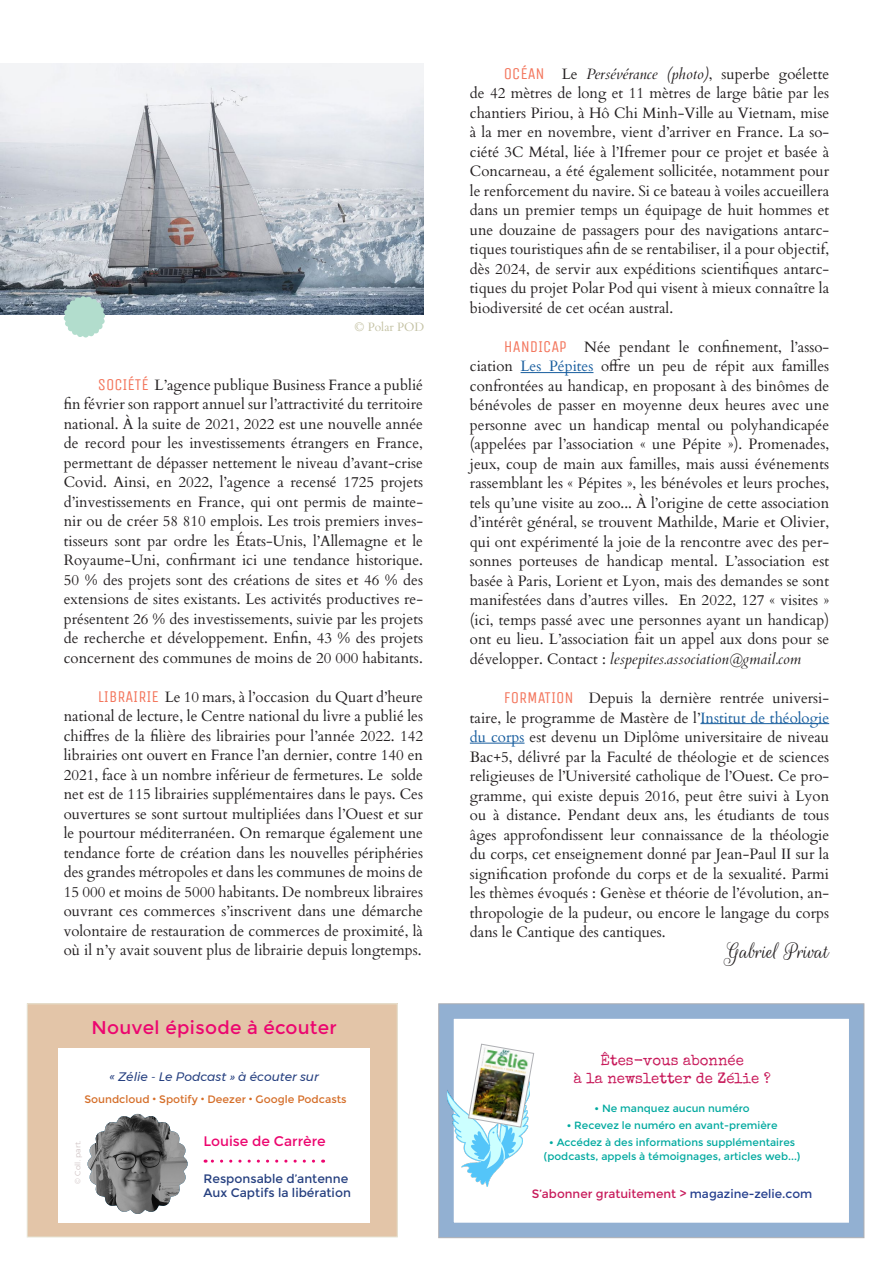
<style>
.page{position:relative;width:893px;height:1263px;background:#fff}
.page>*{position:absolute;margin:0;border:0;box-sizing:border-box;transform-origin:0 0}
.Style_de_paragraphe{font:24px "Rouge Script";color:#231f20}
.t1{font:18.45px "Montserrat";letter-spacing:.02em;color:#ec066f}
.Style_de_paragraphe-2{font:15px/19.5px "Cardo";color:#231f20;text-align:justify}
.t2{font:15px/18px "Special Elite";color:#c81b5b;text-align:center}
.t3{font:13.8px "Montserrat";color:#ec066f}
.t4{font:12.3px/14.7px "Montserrat";color:#264080}
.t5{font:italic 12.3px "Montserrat";color:#264080}
.t6{font:12px "Montserrat";color:#c81b5b}
.t7{font:12px "Cardo";color:#c4c2a4}
.t8{font:10.8px "Montserrat";color:#d56e29}
.t9{font:10.5px/14.4px "Montserrat";color:#00a99f;text-align:center}
.t10{font:300 7.65px "Montserrat";color:#cabcbd}
.s1{font-family:"Unica One";font-size:16.5px;color:#f3765d}
.s2{font-family:"Cardo"}
.s3{font-style:italic}
.s4{color:#175d9e}
.s5{font-weight:700}
.s6{color:#253f8e}
</style>
<div class="page">
<div style="left:27px;top:1004px;width:370px;height:233px;background:#e3c5a8"></div>
<div style="left:58px;top:1048px;width:312px;height:175px;background:#fff"></div>
<img style="left:88px;top:1114px;width:100px;height:100px">
<svg style="left:205px;top:1159px;width:109px;height:4px"></svg>
<div style="left:27px;top:1003px;width:370px;height:234px;border:1px solid #e7e6d8"></div>
<hr style="left:521px;top:372px;width:72px;height:1px;background:#175d9e">
<hr style="left:700px;top:723px;width:129px;height:1px;background:#175d9e">
<hr style="left:470px;top:743px;width:54px;height:1px;background:#175d9e">
<div style="left:439px;top:1004px;width:425px;height:234px;border:15px solid #92b0d2"></div>
<img style="left:447px;top:1080px;width:81px;height:107px">
<img style="left:468px;top:1043px;width:66px;height:85px">
<div style="left:438px;top:1003px;width:426px;height:235px;border:1px solid #aeafb3"></div>
<img style="left:0;top:64px;width:424px;height:251px">
<svg style="left:63px;top:296px;width:42px;height:42px;background:#b6d7ce"></svg>
<p class="t7" style="left:354px;top:317px;width:71px">© Polar POD</p>
<p class="Style_de_paragraphe-2" style="left:64px;top:374px;width:361px;text-indent:34px"><span class="s1">SOCIÉTÉ</span> L’agence publique Business France a publié fin février son rapport annuel sur l’attractivité du territoire national. À la suite de 2021, 2022 est une nouvelle année de record pour les investissements étrangers en France, permettant de dépasser nettement le niveau d’avant-crise Covid. Ainsi, en 2022, l’agence a recensé 1725 projets d’investissements en France, qui ont permis de mainte&shy;nir ou de créer 58 810 emplois. Les trois premiers inves&shy;tisseurs sont par ordre les États-Unis, l’Allemagne et le Royaume-Uni, confirmant ici une tendance historique.<br>50 % des projets sont des créations de sites et 46 % des extensions de sites existants. Les activités productives re&shy;présentent 26 % des investissements, suivie par les projets de recherche et développement. Enfin, 43 % des projets concernent des communes de moins de 20 000 habitants.</p>
<p class="Style_de_paragraphe-2" style="left:64px;top:686px;width:361px;text-indent:34px"><span class="s1">LIBRAIRIE</span> Le 10 mars, à l’occasion du Quart d’heure national de lecture, le Centre national du livre a publié les chiffres de la filière des librairies pour l’année 2022. 142 librairies ont ouvert en France l’an dernier, contre 140 en 2021, face à un nombre inférieur de fermetures. Le solde net est de 115 librairies supplémentaires dans le pays. Ces ouvertures se sont surtout multipliées dans l’Ouest et sur le pourtour méditerranéen. On remarque également une tendance forte de création dans les nouvelles périphéries des grandes métropoles et dans les communes de moins de 15 000 et moins de 5000 habitants. De nombreux libraires ouvrant ces commerces s’inscrivent dans une démarche volontaire de restauration de commerces de proximité, là où il n’y avait souvent plus de librairie depuis longtemps.</p>
<p class="t1" style="left:91px;top:1016px;width:247px">Nouvel épisode à écouter</p>
<p class="t5" style="left:109px;top:1068px;width:211px">« Zélie - Le Podcast » à écouter sur</p>
<p class="t8" style="left:84px;top:1093px;width:264px">Soundcloud <span class="s2">•</span> Spotify <span class="s2">•</span> Deezer <span class="s2">•</span> Google Podcasts</p>
<p class="t10" style="left:72px;top:1183px;width:44px;rotate:-90deg">© Coll. part.</p>
<p class="t3" style="left:204px;top:1133px;width:124px">Louise de Carrère</p>
<p class="t4" style="left:204px;top:1171px;width:149px">Responsable d’antenne<br>Aux Captifs la libération</p>
<p class="Style_de_paragraphe-2" style="left:470px;top:63px;width:361px;text-indent:34px"><span class="s1">OCÉAN</span> Le <span class="s3">Persévérance (photo)</span>, superbe goélette de 42 mètres de long et 11 mètres de large bâtie par les chantiers Piriou, à Hô Chi Minh-Ville au Vietnam, mise à la mer en novembre, vient d’arriver en France. La so&shy;ciété 3C Métal, liée à l’Ifremer pour ce projet et basée à Concarneau, a été également sollicitée, notamment pour le renforcement du navire. Si ce bateau à voiles accueillera dans un premier temps un équipage de huit hommes et une douzaine de passagers pour des navigations antarc&shy;tiques touristiques afin de se rentabiliser, il a pour objectif, dès 2024, de servir aux expéditions scientifiques antarc&shy;tiques du projet Polar Pod qui visent à mieux connaître la biodiversité de cet océan austral.</p>
<p class="Style_de_paragraphe-2" style="left:470px;top:336px;width:361px;text-indent:34px"><span class="s1">HANDICAP</span> Née pendant le confinement, l’asso&shy;ciation <span class="s4">Les Pépites</span> offre un peu de répit aux familles confrontées au handicap, en proposant à des binômes de bénévoles de passer en moyenne deux heures avec une personne avec un handicap mental ou polyhandicapée (appelées par l’association « une Pépite »). Promenades, jeux, coup de main aux familles, mais aussi événements rassemblant les « Pépites », les bénévoles et leurs proches, tels qu’une visite au zoo... À l’origine de cette association d’intérêt général, se trouvent Mathilde, Marie et Olivier, qui ont expérimenté la joie de la rencontre avec des per&shy;sonnes porteuses de handicap mental. L’association est basée à Paris, Lorient et Lyon, mais des demandes se sont manifestées dans d’autres villes. En 2022, 127 « visites » (ici, temps passé avec une personnes ayant un handicap) ont eu lieu. L’association fait un appel aux dons pour se développer. Contact : <span class="s3">lespepites.association@gmail.com</span></p>
<p class="Style_de_paragraphe-2" style="left:470px;top:687px;width:361px;text-indent:34px"><span class="s1">FORMATION</span> Depuis la dernière rentrée universi&shy;taire, le programme de Mastère de l’<span class="s4">Institut de théologie du corps</span> est devenu un Diplôme universitaire de niveau Bac+5, délivré par la Faculté de théologie et de sciences religieuses de l’Université catholique de l’Ouest. Ce pro&shy;gramme, qui existe depuis 2016, peut être suivi à Lyon ou à distance. Pendant deux ans, les étudiants de tous âges approfondissent leur connaissance de la théologie du corps, cet enseignement donné par Jean-Paul II sur la signification profonde du corps et de la sexualité. Parmi les thèmes évoqués : Genèse et théorie de l’évolution, an&shy;thropologie de la pudeur, ou encore le langage du corps dans le Cantique des cantiques.</p>
<p class="Style_de_paragraphe" style="left:726px;top:938px;width:105px">Gabriel Privat</p>
<p class="t2" style="left:574px;top:1051px;width:199px">Êtes-vous abonnée<br>à la newsletter de Zélie ?</p>
<p class="t9" style="left:595px;top:1101px;width:157px"><span class="s5">•</span> Ne manquez aucun numéro</p>
<p class="t9" style="left:567px;top:1118px;width:212px"><span class="s5">•</span> Recevez le numéro en avant-première</p>
<p class="t9" style="left:544px;top:1135px;width:258px"><span class="s5">•</span> Accédez à des informations supplémentaires (podcasts, appels à témoignages, articles web...)</p>
<p class="t6" style="left:532px;top:1186px;width:282px">S’abonner gratuitement &gt; <span class="s6">magazine-zelie.com</span></p>
</div>
